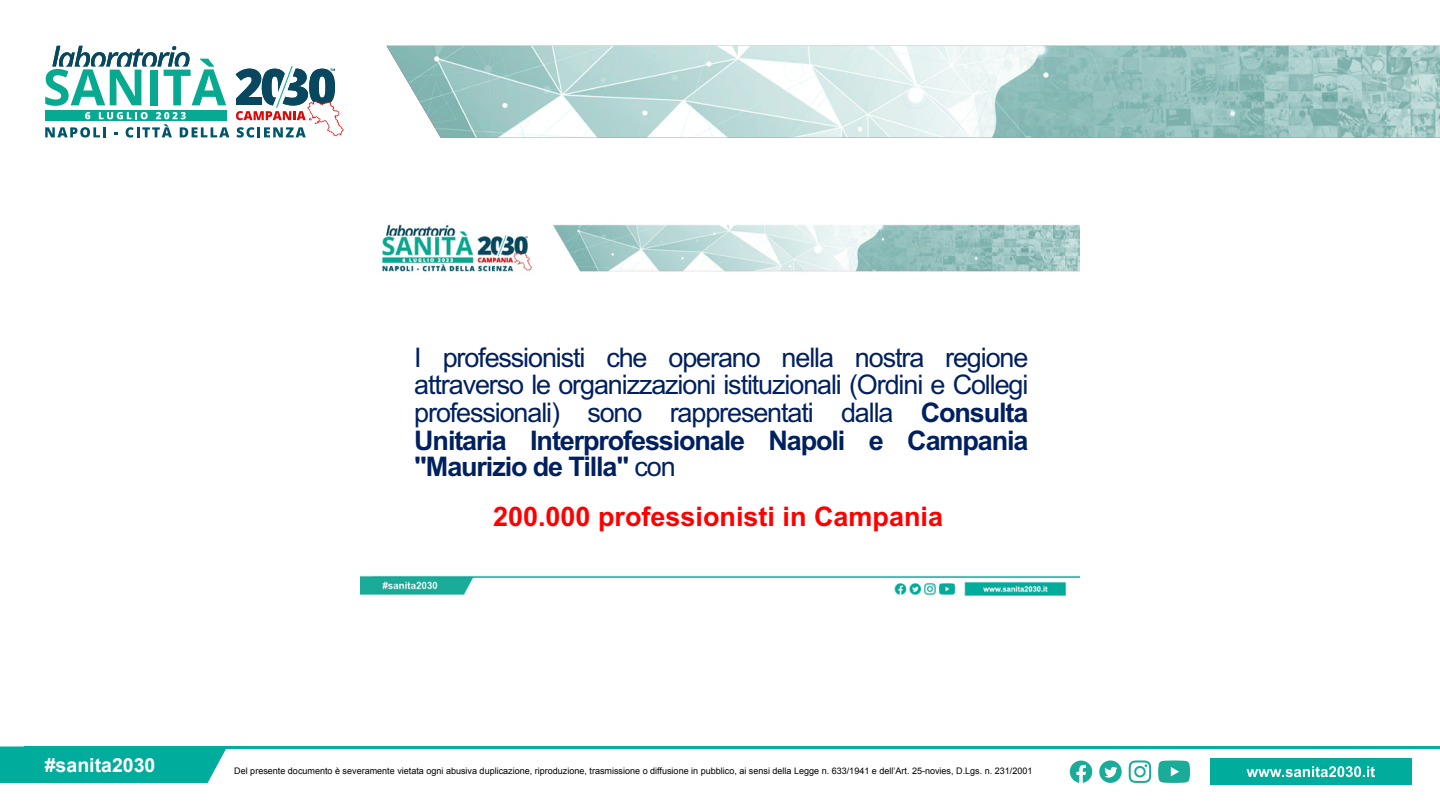
<style>
.page{position:relative;width:1440px;height:810px;background:#fff}
.page>*{position:absolute;margin:0;border:0;box-sizing:border-box;transform-origin:0 0}
.t1{font:27px/27.2px "Arial";letter-spacing:-.04em;color:#002060;text-align:justify}
.t2{font:700 27px "Arial";color:#f00}
.t3{font:700 19.5px "Arial";color:#fff}
.t4{font:9px "Arial";color:#000}
.s1{font-weight:700}
</style>
<div class="page">
<img style="left:386px;top:46px;width:1054px;height:92px">
<div style="left:0;top:746px;width:226px;height:37px;background:#00ad9c"></div>
<div style="left:1210px;top:759px;width:201px;height:26px;background:#00ad9c"></div>
<hr style="left:24px;top:746px;width:1416px;height:3px;background:#00ad9c">
<svg style="left:1247px;top:766px;width:128px;height:11px"></svg>
<svg style="left:1129px;top:760px;width:22px;height:23px"></svg>
<svg style="left:1158px;top:760px;width:32px;height:23px"></svg>
<svg style="left:1070px;top:761px;width:22px;height:22px"></svg>
<svg style="left:1099px;top:760px;width:23px;height:23px"></svg>
<div style="left:45px;top:110px;width:181px;height:11px;background:#07a990"></div>
<svg style="left:45px;top:46px;width:181px;height:60px"></svg>
<svg style="left:236px;top:66px;width:107px;height:72px"></svg>
<svg style="left:45px;top:112px;width:184px;height:26px"></svg>
<img style="left:360px;top:224px;width:720px;height:372px">
<p class="t1" style="left:414px;top:344px;width:616px">I professionisti che operano nella nostra regione attraverso le organizzazioni istituzionali (Ordini e Collegi professionali) sono rappresentati dalla <span class="s1">Consulta Unitaria Interprofessionale Napoli e Campania "Maurizio de Tilla"</span> con</p>
<p class="t2" style="left:493px;top:497px;width:452px">200.000 professionisti in Campania</p>
<p class="t3" style="left:45px;top:752px;width:112px">#sanita2030</p>
<p class="t4" style="left:234px;top:765px;width:800px">Del presente documento è severamente vietata ogni abusiva duplicazione, riproduzione, trasmissione o diffusione in pubblico, ai sensi della Legge n. 633/1941 e dell’Art. 25-novies, D.Lgs. n. 231/2001</p>
</div>
